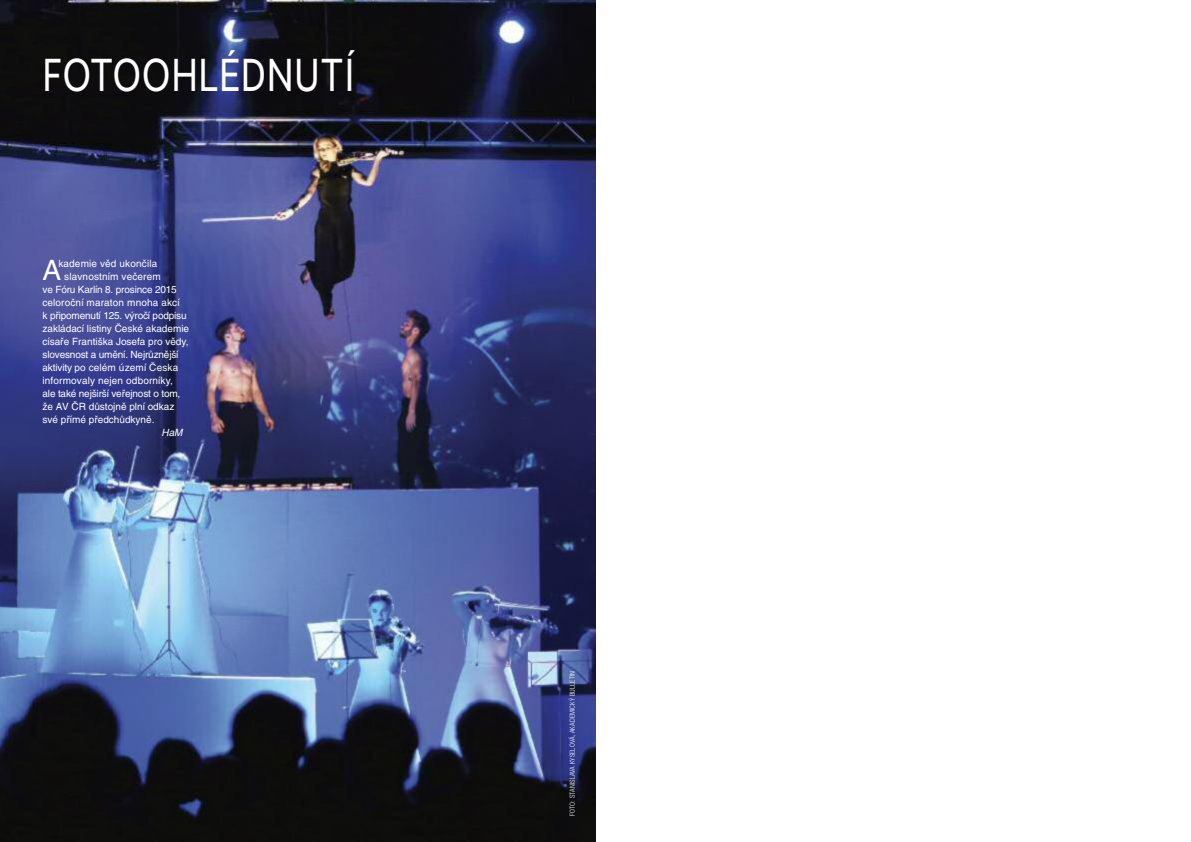
<style>
.page{position:relative;width:1191px;height:842px;background:#fff}
.page>*{position:absolute;margin:0;border:0;box-sizing:border-box;transform-origin:0 0}
.t1{font:46px "Motiva Sans Regular+TDTHQT";letter-spacing:.01em;color:#fff;scale:.8 1}
.t2{font:28.1px "Helvetica CE+AFHSXG";color:#fff}
.t3{font:10px "Helvetica CE+AFHSXG";color:#fff}
.t4{font:10px "Helvetica CE Oblique+ORLXKX";color:#fff}
.t5{font:7px "Helvetica NCE Light Cond+OPYATH";letter-spacing:.025em;color:#fff}
</style>
<div class="page">
<img style="left:0;top:0;width:595px;height:842px">
<h1 class="t1" style="left:43px;top:57px;width:392px">FOTOOHLÉDNUTÍ</h1>
<h2 class="t2" style="left:43px;top:260px;width:20px">A</h2>
<p class="t3" style="left:58px;top:260px;width:100px">kademie věd ukončila</p>
<p class="t3" style="left:64px;top:273px;width:98px">slavnostním večerem</p>
<p class="t3" style="left:43px;top:286px;width:136px">ve Fóru Karlín 8. prosince 2015</p>
<p class="t3" style="left:43px;top:299px;width:139px">celoroční maraton mnoha akcí</p>
<p class="t3" style="left:43px;top:312px;width:146px">k připomenutí 125. výročí podpisu</p>
<p class="t3" style="left:43px;top:325px;width:148px">zakládací listiny České akademie</p>
<p class="t3" style="left:43px;top:338px;width:147px">císaře Františka Josefa pro vědy,</p>
<p class="t3" style="left:43px;top:351px;width:137px">slovesnost a umění. Nejrůznější</p>
<p class="t3" style="left:43px;top:364px;width:137px">aktivity po celém území Česka</p>
<p class="t3" style="left:43px;top:377px;width:132px">informovaly nejen odborníky,</p>
<p class="t3" style="left:43px;top:390px;width:139px">ale také nejširší veřejnost o tom,</p>
<p class="t3" style="left:43px;top:403px;width:133px">že AV ČR důstojně plní odkaz</p>
<p class="t3" style="left:43px;top:416px;width:113px">své přímé předchůdkyně.</p>
<p class="t4" style="left:161px;top:429px;width:23px">HaM</p>
<p class="t5" style="left:568px;top:816px;width:147px;rotate:-90deg">FOTO: STANISLAVA KYSELOVÁ, AKADEMICKÝ BULLETIN</p>
</div>
